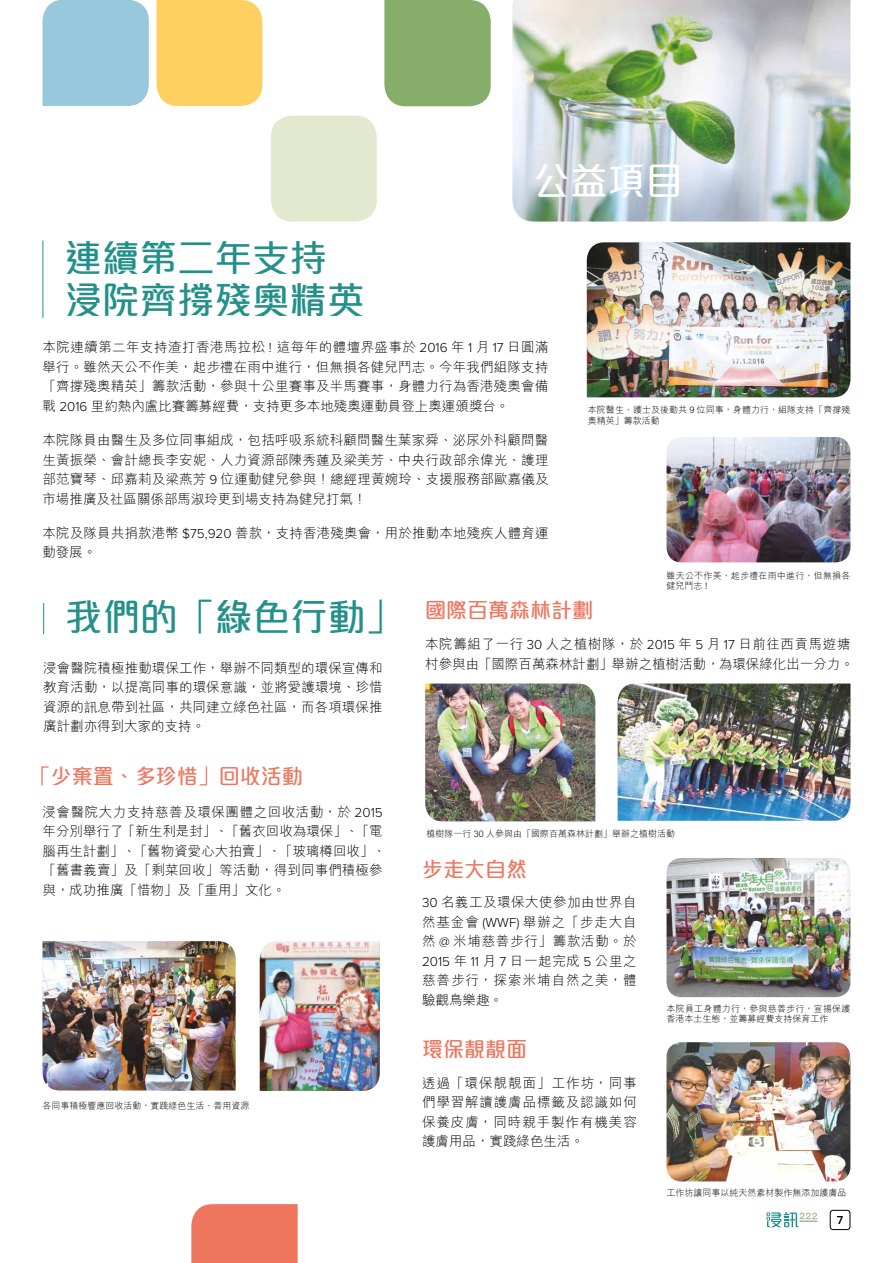
<style>
.page{position:relative;width:893px;height:1263px;background:#fff}
.page>*{position:absolute;margin:0;border:0;box-sizing:border-box;transform-origin:0 0}
.t1{font:500 37.5px/42px "M Elle HK";color:#23908a}
.t2{font:500 37.5px "M Elle HK";color:#fff}
.t3{font:500 21px "M Elle HK";color:#ee765e}
.t4{font:300 13.5px/19.5px "M Hei HK";letter-spacing:.01em;color:#000;text-align:justify}
.t5{font:600 12px "Proxima Nova A";color:#000}
.t6{font:300 9px/10.5px "M Hei HK";color:#000}
.t7{font:300 9px/10.5px "M Hei HK";letter-spacing:.025em;color:#000}
.s1{font-family:"Proxima Nova A"}
</style>
<div class="page">
<img style="left:512px;top:0;width:338px;height:222px">
<div style="left:384px;top:0;width:107px;height:106px;background:#86ad6a"></div>
<div style="left:271px;top:116px;width:106px;height:106px;background:#e2e9ce;border-radius:21px"></div>
<div style="left:43px;top:0;width:106px;height:106px;background:#97c8db"></div>
<div style="left:156px;top:0;width:106px;height:106px;background:#fed061"></div>
<div style="left:191px;top:1204px;width:107px;height:59px;background:#ee765e"></div>
<hr style="left:43px;top:240px;width:1px;height:78px;background:#23908a">
<img style="left:587px;top:242px;width:263px;height:155px">
<img style="left:666px;top:437px;width:184px;height:125px">
<hr style="left:43px;top:603px;width:1px;height:31px;background:#23908a">
<img style="left:43px;top:941px;width:193px;height:149px">
<img style="left:260px;top:941px;width:120px;height:150px">
<img style="left:425px;top:684px;width:170px;height:137px">
<img style="left:618px;top:684px;width:232px;height:137px">
<img style="left:666px;top:858px;width:184px;height:139px">
<img style="left:666px;top:1042px;width:184px;height:139px">
<div style="left:830px;top:1210px;width:20px;height:20px;border:1px solid #000;border-radius:3px"></div>
<svg style="left:766px;top:1212px;width:51px;height:15px"></svg>
<h1 class="t1" style="left:65px;top:234px;width:301px">連續第二年支持浸院齊撐殘奧精英</h1>
<h1 class="t2" style="left:533px;top:155px;width:151px">公益項目</h1>
<p class="t4" style="left:42px;top:337px;width:507px">本院連續第二年支持渣打香港馬拉松 <span class="s1">!</span> 這每年的體壇界盛事於 <span class="s1">2016</span> 年 <span class="s1">1</span> 月 <span class="s1">17</span> 日圓滿舉行。雖然天公不作美，起步禮在雨中進行，但無損各健兒鬥志。今年我們組隊支持「齊撐殘奧精英」籌款活動，參與十公里賽事及半馬賽事，身體力行為香港殘奧會備戰 <span class="s1">2016</span> 里約熱內盧比賽籌募經費，支持更多本地殘奧運動員登上奧運頒獎台。</p>
<p class="t4" style="left:42px;top:430px;width:508px">本院隊員由醫生及多位同事組成，包括呼吸系統科顧問醫生葉家舜、泌尿外科顧問醫生黃振榮、會計總長李安妮、人力資源部陳秀蓮及梁美芳、中央行政部余偉光、護理部范寶琴、邱嘉莉及梁燕芳 <span class="s1">9</span> 位運動健兒參與！總經理黃婉玲、支援服務部歐嘉儀及市場推廣及社區關係部馬淑玲更到場支持為健兒打氣！</p>
<p class="t4" style="left:42px;top:523px;width:508px">本院及隊員共捐款港幣 <span class="s1">$75,920</span> 善款，支持香港殘奧會，用於推動本地殘疾人體育運動發展。</p>
<p class="t6" style="left:588px;top:404px;width:264px">本院醫生、護士及後勤共 9 位同事，身體力行，組隊支持「齊撐殘奧精英」籌款活動</p>
<p class="t7" style="left:666px;top:570px;width:185px">雖天公不作美，起步禮在雨中進行，但無損各健兒鬥志 !</p>
<h1 class="t1" style="left:65px;top:594px;width:339px">我們的「綠色行動」</h1>
<p class="t4" style="left:43px;top:658px;width:341px">浸會醫院積極推動環保工作，舉辦不同類型的環保宣傳和教育活動，以提高同事的環保意識，並將愛護環境、珍惜資源的訊息帶到社區，共同建立綠色社區，而各項環保推廣計劃亦得到大家的支持。</p>
<h2 class="t3" style="left:30px;top:762px;width:274px">「少棄置、多珍惜」回收活動</h2>
<p class="t4" style="left:43px;top:802px;width:345px;text-align:left">浸會醫院大力支持慈善及環保團體之回收活動，於 <span class="s1">2015</span>年分別舉行了「新生利是封」、「舊衣回收為環保」、「電腦再生計劃」、「舊物資愛心大拍賣」、「玻璃樽回收」、「舊書義賣」及「剩菜回收」等活動，得到同事們積極參與，成功推廣「惜物」及「重用」文化。</p>
<p class="t6" style="left:43px;top:1100px;width:209px">各同事積極響應回收活動，實踐綠色生活、善用資源</p>
<h2 class="t3" style="left:425px;top:596px;width:169px">國際百萬森林計劃</h2>
<p class="t4" style="left:425px;top:634px;width:430px">本院籌組了一行 <span class="s1">30</span> 人之植樹隊，於 <span class="s1">2015</span> 年 <span class="s1">5</span> 月 <span class="s1">17</span> 日前往西貢馬遊塘村參與由「國際百萬森林計劃」舉辦之植樹活動，為環保綠化出一分力。</p>
<p class="t6" style="left:427px;top:828px;width:250px">植樹隊一行 30 人參與由「國際百萬森林計劃」舉辦之植樹活動</p>
<h2 class="t3" style="left:422px;top:854px;width:106px">步走大自然</h2>
<p class="t4" style="left:422px;top:892px;width:216px"><span class="s1">30</span> 名義工及環保大使參加由世界自然基金會 <span class="s1">(WWF)</span> 舉辦之「步走大自然 <span class="s1">@</span> 米埔慈善步行」籌款活動。於<span class="s1">2015</span> 年 <span class="s1">11</span> 月 <span class="s1">7</span> 日一起完成 <span class="s1">5</span> 公里之慈善步行，探索米埔自然之美，體驗觀鳥樂趣。</p>
<h2 class="t3" style="left:422px;top:1034px;width:106px">環保靚靚面</h2>
<p class="t4" style="left:422px;top:1072px;width:216px">透過「環保靚靚面」工作坊，同事們學習解讀護膚品標籤及認識如何保養皮膚，同時親手製作有機美容護膚用品，實踐綠色生活。</p>
<p class="t6" style="left:666px;top:1003px;width:185px">本院員工身體力行，參與慈善步行，宣揚保護香港本土生態，並籌募經費支持保育工作</p>
<p class="t6" style="left:666px;top:1187px;width:181px">工作坊讓同事以純天然素材製作無添加護膚品</p>
<p class="t5" style="left:837px;top:1213px;width:8px">7</p>
</div>
